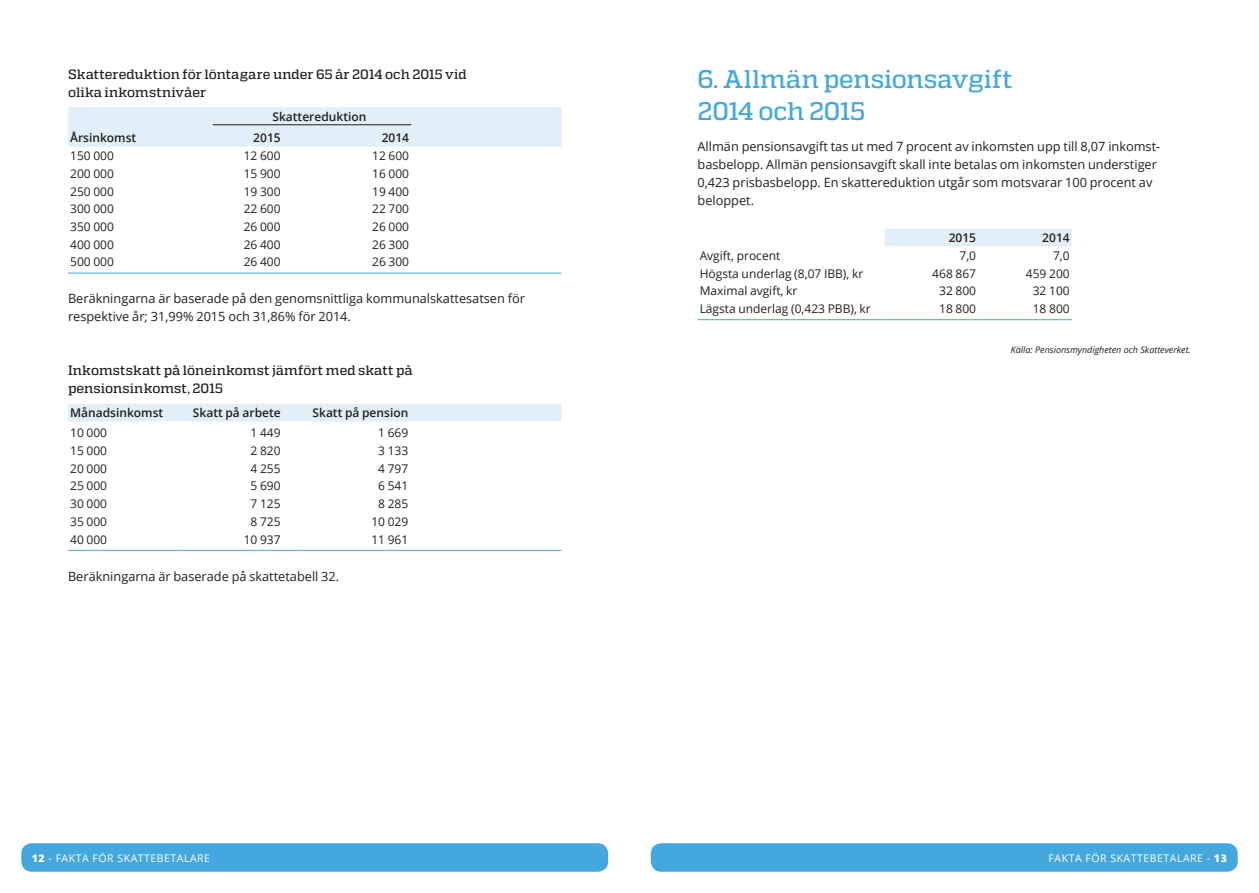
<style>
.page{position:relative;width:1259px;height:893px;background:#fff}
.page>*{position:absolute;margin:0;border:0;box-sizing:border-box;transform-origin:0 0}
.t1{font:500 25.5px/31.5px "Quadon";letter-spacing:-.01em;color:#44a8de}
.t2{font:500 13.5px/18px "Quadon";letter-spacing:.005em;color:#231f20}
.t3{font:12.75px/18px "Open Sans";color:#231f20}
.t4{font:12px "Open Sans";color:#231f20}
.t5{font:600 12px "Open Sans";color:#231f20}
.t6{font:10.5px "Open Sans";letter-spacing:.05em;color:#fff}
.t7{font:italic 9px "Open Sans";color:#231f20}
.s1{font-weight:800}
</style>
<div class="page">
<div style="left:21px;top:843px;width:587px;height:29px;background:#44a8de;border-radius:11px"></div>
<div style="left:651px;top:843px;width:586px;height:29px;background:#44a8de;border-radius:11px"></div>
<div style="left:885px;top:229px;width:186px;height:17px;background:#e2eff9"></div>
<hr style="left:697px;top:319px;width:187px;height:1px;background:#44a8de">
<hr style="left:884px;top:319px;width:94px;height:1px;background:#44a8de">
<hr style="left:978px;top:319px;width:93px;height:1px;background:#44a8de">
<div style="left:68px;top:107px;width:493px;height:40px;background:#e2eff9"></div>
<hr style="left:213px;top:125px;width:85px;height:1px;background:#231f20">
<hr style="left:298px;top:125px;width:113px;height:1px;background:#231f20">
<hr style="left:68px;top:273px;width:145px;height:1px;background:#44a8de">
<hr style="left:213px;top:273px;width:85px;height:1px;background:#44a8de">
<hr style="left:298px;top:273px;width:113px;height:1px;background:#44a8de">
<hr style="left:411px;top:273px;width:150px;height:1px;background:#44a8de">
<div style="left:68px;top:404px;width:493px;height:17px;background:#e2eff9"></div>
<hr style="left:68px;top:550px;width:111px;height:1px;background:#44a8de">
<hr style="left:179px;top:550px;width:119px;height:1px;background:#44a8de">
<hr style="left:298px;top:550px;width:263px;height:1px;background:#44a8de">
<p class="t2" style="left:68px;top:65px;width:400px">Skattereduktion för löntagare under 65 år 2014 och 2015 vid olika inkomstnivåer</p>
<p class="t5" style="left:272px;top:108px;width:95px">Skattereduktion</p>
<p class="t5" style="left:70px;top:130px;width:68px">Årsinkomst</p>
<p class="t5" style="left:253px;top:130px;width:29px">2015</p>
<p class="t5" style="left:382px;top:130px;width:29px">2014</p>
<p class="t4" style="left:70px;top:147px;width:45px">150 000</p>
<p class="t4" style="left:244px;top:147px;width:38px">12 600</p>
<p class="t4" style="left:372px;top:147px;width:38px">12 600</p>
<p class="t4" style="left:70px;top:165px;width:45px">200 000</p>
<p class="t4" style="left:244px;top:165px;width:38px">15 900</p>
<p class="t4" style="left:372px;top:165px;width:38px">16 000</p>
<p class="t4" style="left:70px;top:183px;width:45px">250 000</p>
<p class="t4" style="left:244px;top:183px;width:38px">19 300</p>
<p class="t4" style="left:372px;top:183px;width:38px">19 400</p>
<p class="t4" style="left:70px;top:200px;width:45px">300 000</p>
<p class="t4" style="left:244px;top:200px;width:38px">22 600</p>
<p class="t4" style="left:372px;top:200px;width:38px">22 700</p>
<p class="t4" style="left:70px;top:218px;width:45px">350 000</p>
<p class="t4" style="left:244px;top:218px;width:38px">26 000</p>
<p class="t4" style="left:372px;top:218px;width:38px">26 000</p>
<p class="t4" style="left:70px;top:236px;width:45px">400 000</p>
<p class="t4" style="left:244px;top:236px;width:38px">26 400</p>
<p class="t4" style="left:372px;top:236px;width:38px">26 300</p>
<p class="t4" style="left:70px;top:253px;width:45px">500 000</p>
<p class="t4" style="left:244px;top:253px;width:38px">26 400</p>
<p class="t4" style="left:372px;top:253px;width:38px">26 300</p>
<p class="t3" style="left:68px;top:289px;width:458px">Beräkningarna är baserade på den genomsnittliga kommunalskattesatsen för respektive år; 31,99% 2015 och 31,86% för 2014.</p>
<p class="t2" style="left:68px;top:362px;width:346px">Inkomstskatt på löneinkomst jämfört med skatt på pensionsinkomst, 2015</p>
<p class="t5" style="left:70px;top:404px;width:95px">Månadsinkomst</p>
<p class="t5" style="left:193px;top:404px;width:89px">Skatt på arbete</p>
<p class="t5" style="left:312px;top:404px;width:97px">Skatt på pension</p>
<p class="t4" style="left:70px;top:425px;width:38px">10 000</p>
<p class="t4" style="left:251px;top:425px;width:32px">1 449</p>
<p class="t4" style="left:378px;top:425px;width:32px">1 669</p>
<p class="t4" style="left:70px;top:442px;width:38px">15 000</p>
<p class="t4" style="left:251px;top:442px;width:32px">2 820</p>
<p class="t4" style="left:378px;top:442px;width:32px">3 133</p>
<p class="t4" style="left:70px;top:460px;width:38px">20 000</p>
<p class="t4" style="left:251px;top:460px;width:32px">4 255</p>
<p class="t4" style="left:378px;top:460px;width:32px">4 797</p>
<p class="t4" style="left:70px;top:478px;width:38px">25 000</p>
<p class="t4" style="left:251px;top:478px;width:32px">5 690</p>
<p class="t4" style="left:378px;top:478px;width:32px">6 541</p>
<p class="t4" style="left:70px;top:495px;width:38px">30 000</p>
<p class="t4" style="left:251px;top:495px;width:32px">7 125</p>
<p class="t4" style="left:378px;top:495px;width:32px">8 285</p>
<p class="t4" style="left:70px;top:513px;width:38px">35 000</p>
<p class="t4" style="left:251px;top:513px;width:32px">8 725</p>
<p class="t4" style="left:371px;top:513px;width:38px">10 029</p>
<p class="t4" style="left:70px;top:531px;width:38px">40 000</p>
<p class="t4" style="left:244px;top:531px;width:38px">10 937</p>
<p class="t4" style="left:371px;top:531px;width:38px">11 961</p>
<p class="t3" style="left:68px;top:567px;width:273px">Beräkningarna är baserade på skattetabell 32.</p>
<h1 class="t1" style="left:697px;top:64px;width:317px">6. Allmän pensionsavgift<br>2014 och 2015</h1>
<p class="t3" style="left:697px;top:137px;width:464px">Allmän pensionsavgift tas ut med 7 procent av inkomsten upp till 8,07 inkomst&shy;basbelopp. Allmän pensionsavgift skall inte betalas om inkomsten understiger 0,423 prisbasbelopp. En skattereduktion utgår som motsvarar 100 procent av beloppet.</p>
<p class="t5" style="left:948px;top:229px;width:29px">2015</p>
<p class="t5" style="left:1042px;top:229px;width:29px">2014</p>
<p class="t4" style="left:699px;top:247px;width:82px">Avgift, procent</p>
<p class="t4" style="left:959px;top:247px;width:18px">7,0</p>
<p class="t4" style="left:1053px;top:247px;width:18px">7,0</p>
<p class="t4" style="left:699px;top:265px;width:165px">Högsta underlag (8,07 IBB), kr</p>
<p class="t4" style="left:932px;top:265px;width:45px">468 867</p>
<p class="t4" style="left:1026px;top:265px;width:45px">459 200</p>
<p class="t4" style="left:699px;top:282px;width:99px">Maximal avgift, kr</p>
<p class="t4" style="left:939px;top:282px;width:38px">32 800</p>
<p class="t4" style="left:1032px;top:282px;width:38px">32 100</p>
<p class="t4" style="left:699px;top:300px;width:173px">Lägsta underlag (0,423 PBB), kr</p>
<p class="t4" style="left:939px;top:300px;width:38px">18 800</p>
<p class="t4" style="left:1032px;top:300px;width:38px">18 800</p>
<p class="t7" style="left:1010px;top:343px;width:182px">Källa: Pensionsmyndigheten och Skatteverket.</p>
<p class="t6" style="left:32px;top:850px;width:180px"><span class="s1">12</span> - FAKTA FÖR SKATTEBETALARE</p>
<p class="t6" style="left:1048px;top:850px;width:180px">FAKTA FÖR SKATTEBETALARE - <span class="s1">13</span></p>
</div>
